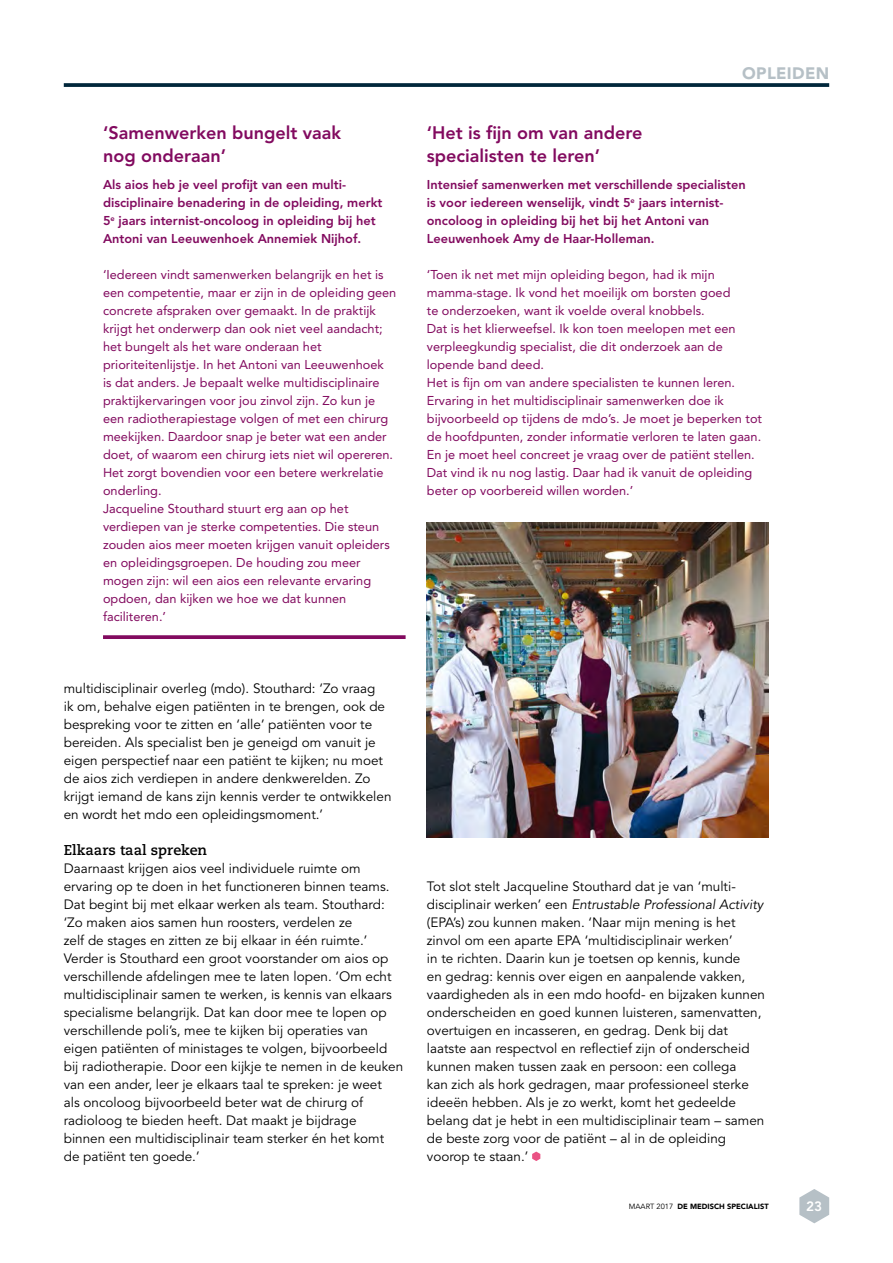
<style>
.page{position:relative;width:893px;height:1263px;background:#fff}
.page>*{position:absolute;margin:0;border:0;box-sizing:border-box;transform-origin:0 0}
.t1{font:800 18px/22.5px "Avenir LT";color:#820a5f}
.t2{font:900 16.5px "Avenir LT";letter-spacing:.02em;color:#b6c0c6}
.t3{font:700 14.25px "Caecilia";color:#000}
.t4{font:13.5px/18px "Avenir";color:#000}
.t5{font:800 13.5px "Avenir";color:#fff}
.t6{font:12.75px/18px "Avenir LT";color:#820a5f}
.t7{font:800 12.75px/18px "Avenir LT";color:#820a5f}
.t8{font:900 7.5px "Avenir LT";color:#000}
.s1{font-style:italic}
.s2{font-weight:400}
</style>
<div class="page">
<svg style="left:64px;top:83px;width:765px;height:4px;background:#0f3346"></svg>
<svg style="left:799px;top:1189px;width:30px;height:34px"></svg>
<svg style="left:532px;top:1151px;width:8px;height:10px"></svg>
<svg style="left:103px;top:635px;width:303px;height:4px"></svg>
<img style="left:427px;top:523px;width:342px;height:314px">
<h1 class="t1" style="left:103px;top:122px;width:239px">‘Samenwerken bungelt vaak nog onderaan’</h1>
<p class="t7" style="left:103px;top:176px;width:281px">Als aios heb je veel profijt van een multi&shy;disciplinaire benadering in de opleiding, merkt 5<sup>e</sup> jaars internist-oncoloog in opleiding bij het Antoni van Leeuwenhoek Annemiek Nijhof.</p>
<p class="t6" style="left:103px;top:266px;width:295px">‘Iedereen vindt samenwerken belangrijk en het is een competentie, maar er zijn in de opleiding geen concrete afspraken over gemaakt. In de praktijk krijgt het onderwerp dan ook niet veel aandacht; het bungelt als het ware onderaan het prioriteitenlijstje. In het Antoni van Leeuwenhoek<br>is dat anders. Je bepaalt welke multidisciplinaire praktijkervaringen voor jou zinvol zijn. Zo kun je een radiotherapiestage volgen of met een chirurg meekijken. Daardoor snap je beter wat een ander doet, of waarom een chirurg iets niet wil opereren.<br>Het zorgt bovendien voor een betere werkrelatie onderling.<br>Jacqueline Stouthard stuurt erg aan op het verdiepen van je sterke competenties. Die steun zouden aios meer moeten krijgen vanuit opleiders en opleidingsgroepen. De houding zou meer mogen zijn: wil een aios een relevante ervaring opdoen, dan kijken we hoe we dat kunnen faciliteren.’</p>
<p class="t4" style="left:64px;top:680px;width:329px">multidisciplinair overleg (mdo). Stouthard: ‘Zo vraag<br>ik om, behalve eigen patiënten in te brengen, ook de bespreking voor te zitten en ‘alle’ patiënten voor te bereiden. Als specialist ben je geneigd om vanuit je eigen perspectief naar een patiënt te kijken; nu moet de aios zich verdiepen in andere denkwerelden. Zo krijgt iemand de kans zijn kennis verder te ontwikkelen en wordt het mdo een opleidingsmoment.’</p>
<p class="t3" style="left:64px;top:842px;width:145px">Elkaars taal spreken</p>
<p class="t4" style="left:64px;top:860px;width:341px">Daarnaast krijgen aios veel individuele ruimte om ervaring op te doen in het functioneren binnen teams.<br>Dat begint bij met elkaar werken als team. Stouthard: ‘Zo maken aios samen hun roosters, verdelen ze<br>zelf de stages en zitten ze bij elkaar in één ruimte.’ Verder is Stouthard een groot voorstander om aios op verschillende afdelingen mee te laten lopen. ‘Om echt multidisciplinair samen te werken, is kennis van elkaars specialisme belangrijk. Dat kan door mee te lopen op verschillende poli’s, mee te kijken bij operaties van eigen patiënten of ministages te volgen, bijvoorbeeld bij radiotherapie. Door een kijkje te nemen in de keuken van een ander, leer je elkaars taal te spreken: je weet<br>als oncoloog bijvoorbeeld beter wat de chirurg of radioloog te bieden heeft. Dat maakt je bijdrage<br>binnen een multidisciplinair team sterker én het komt de patiënt ten goede.’</p>
<p class="t2" style="left:742px;top:63px;width:88px">OPLEIDEN</p>
<h1 class="t1" style="left:427px;top:122px;width:217px">‘Het is fijn om van andere specialisten te leren’</h1>
<p class="t7" style="left:427px;top:176px;width:321px">Intensief samenwerken met verschillende specialisten is voor iedereen wenselijk, vindt 5<sup>e</sup> jaars internist&shy;oncoloog in opleiding bij het bij het Antoni van Leeuwenhoek Amy de Haar-Holleman.</p>
<p class="t6" style="left:427px;top:266px;width:337px">‘Toen ik net met mijn opleiding begon, had ik mijn mamma-stage. Ik vond het moeilijk om borsten goed<br>te onderzoeken, want ik voelde overal knobbels.<br>Dat is het klierweefsel. Ik kon toen meelopen met een verpleegkundig specialist, die dit onderzoek aan de lopende band deed.<br>Het is fijn om van andere specialisten te kunnen leren.<br>Ervaring in het multidisciplinair samenwerken doe ik bijvoorbeeld op tijdens de mdo’s. Je moet je beperken tot de hoofdpunten, zonder informatie verloren te laten gaan.<br>En je moet heel concreet je vraag over de patiënt stellen.<br>Dat vind ik nu nog lastig. Daar had ik vanuit de opleiding beter op voorbereid willen worden.’</p>
<p class="t4" style="left:427px;top:878px;width:340px">Tot slot stelt Jacqueline Stouthard dat je van ‘multi&shy;disciplinair werken’ een <span class="s1">Entrustable Professional Activity </span>(EPA’s) zou kunnen maken. ‘Naar mijn mening is het zinvol om een aparte EPA ‘multidisciplinair werken’<br>in te richten. Daarin kun je toetsen op kennis, kunde<br>en gedrag: kennis over eigen en aanpalende vakken, vaardigheden als in een mdo hoofd- en bijzaken kunnen onderscheiden en goed kunnen luisteren, samenvatten, overtuigen en incasseren, en gedrag. Denk bij dat laatste aan respectvol en reflectief zijn of onderscheid kunnen maken tussen zaak en persoon: een collega<br>kan zich als hork gedragen, maar professioneel sterke ideeën hebben. Als je zo werkt, komt het gedeelde belang dat je hebt in een multidisciplinair team – samen de beste zorg voor de patiënt – al in de opleiding voorop te staan.’</p>
<p class="t8" style="left:629px;top:1202px;width:141px"><span class="s2">MAART 2017</span> DE MEDISCH SPECIALIST</p>
<p class="t5" style="left:806px;top:1198px;width:17px">23</p>
</div>
